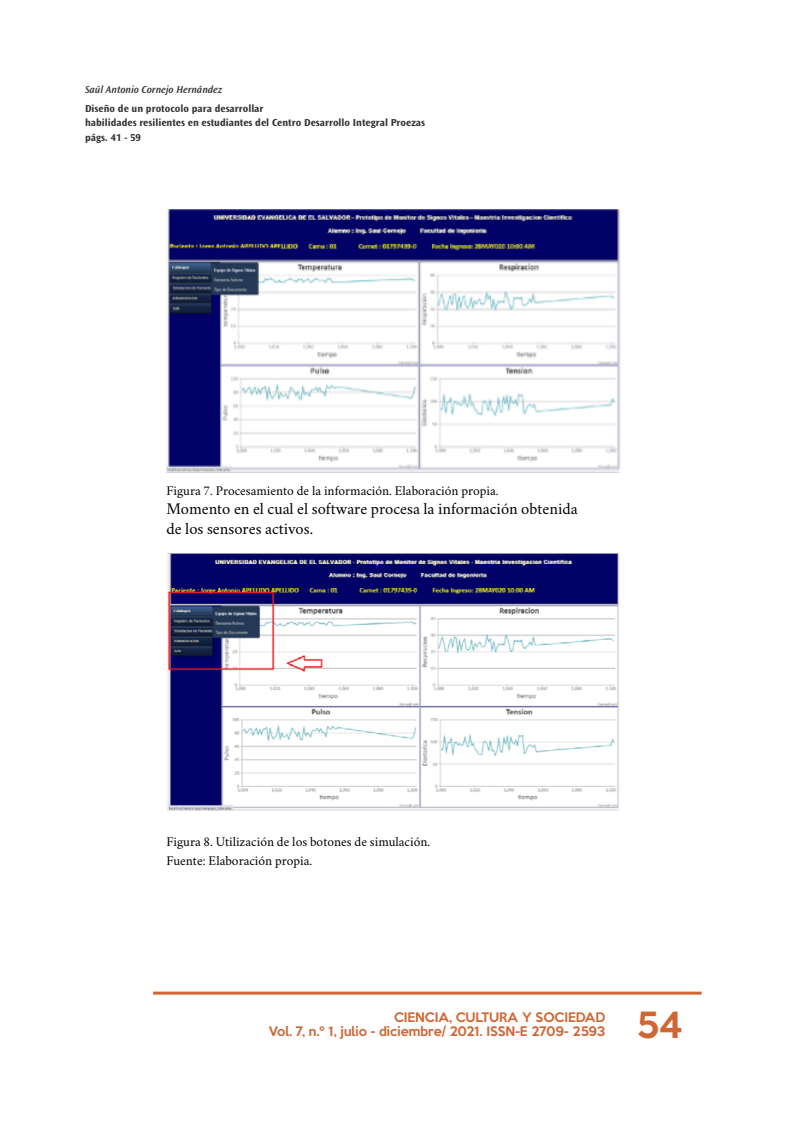
<style>
.page{position:relative;width:808px;height:1127px;background:#fff}
.page>*{position:absolute;margin:0;border:0;box-sizing:border-box;transform-origin:0 0}
.t1{font:500 33px "Keep Calm";color:#cf6633}
.t2{font:16.5px/19.5px "Crimson";color:#000}
.t3{font:13.5px/19.5px "Crimson";color:#000}
.t4{font:500 12px/14.4px "Keep Calm";color:#cf6633;text-align:right}
.t5{font:700 10.5px/14.7px "Ocean Sans Std";color:#333}
.t6{font:italic 600 10.5px "Ocean Sans Std";color:#333}
</style>
<div class="page">
<hr style="left:153px;top:991px;width:549px;height:3px;background:#cf6633">
<img style="left:167px;top:209px;width:453px;height:264px">
<img style="left:167px;top:553px;width:452px;height:258px">
<p class="t6" style="left:85px;top:83px;width:139px">Saúl Antonio Cornejo Hernández</p>
<p class="t5" style="left:85px;top:101px;width:342px">Diseño de un protocolo para desarrollar<br>habilidades resilientes en estudiantes del Centro Desarrollo Integral Proezas págs. 41 - 59</p>
<p class="t3" style="left:167px;top:479px;width:333px">Figura 7. Procesamiento de la información. Elaboración propia.</p>
<p class="t2" style="left:167px;top:497px;width:413px">Momento en el cual el software procesa la información obtenida de los sensores activos.</p>
<p class="t3" style="left:167px;top:830px;width:265px">Figura 8. Utilización de los botones de simulación.<br>Fuente: Elaboración propia.</p>
<p class="t4" style="left:269px;top:1008px;width:338px">CIENCIA, CULTURA Y SOCIEDAD<br>Vol. 7, n.º 1, julio - diciembre/ 2021. ISSN-E 2709- 2593</p>
<h1 class="t1" style="left:636px;top:997px;width:47px">54</h1>
</div>
